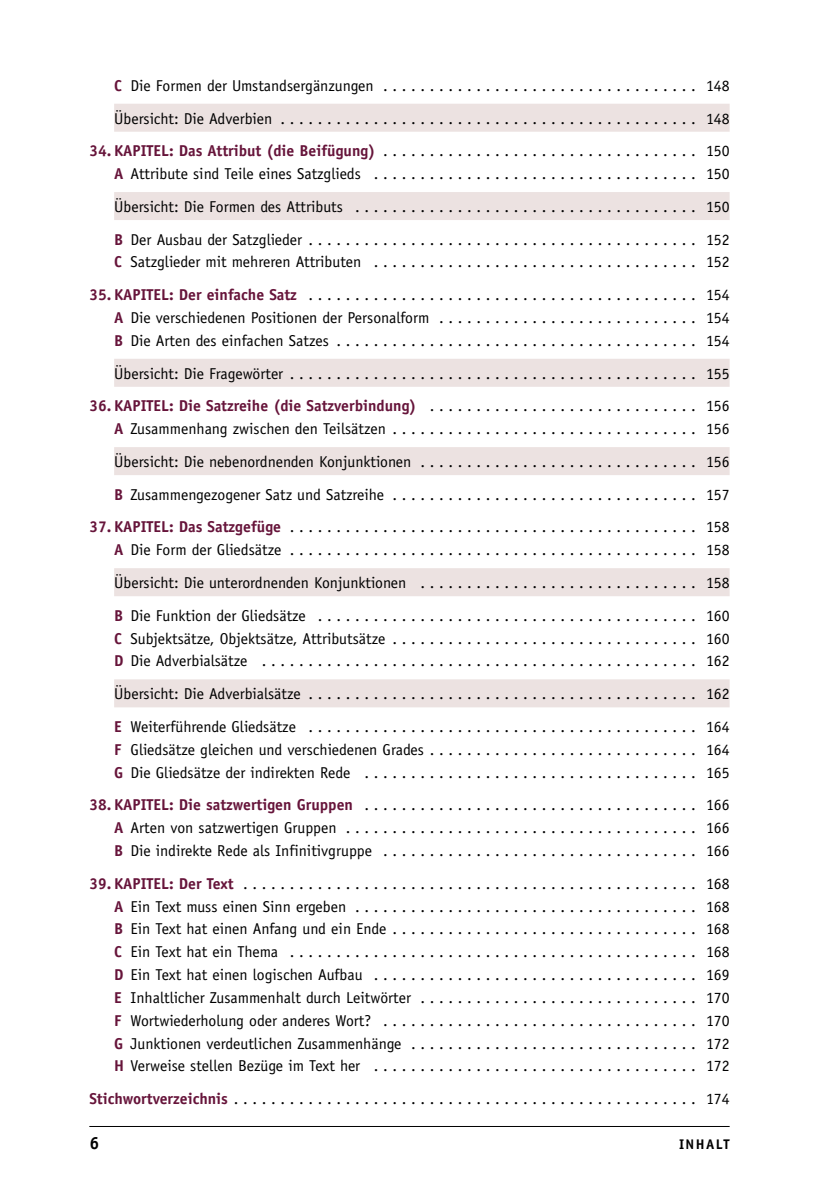
<style>
.page{position:relative;width:819px;height:1191px;background:#fff}
.page>*{position:absolute;margin:0;border:0;box-sizing:border-box;transform-origin:0 0}
.t1{font:700 17.5px "Officina Serif Std";color:#000}
.Inhalttext{font:15.75px "Officina Sans Std";color:#000}
.Inhalttext___1_2_LZ_oben{font:15.75px "Officina Sans Std";color:#000}
.Inhalttext_unterlegt{font:15.75px "Officina Sans Std";color:#000}
.Inhalttext___1_2_LZ_oben-2{font:700 15.75px "Officina Sans Std";color:#66143a}
.t2{font:700 14px "Officina Sans Std";letter-spacing:.1em;color:#000}
.s1{font-weight:700;color:#66143a}
.s2{font-weight:400;color:#000}
</style>
<div class="page">
<hr style="left:89px;top:1126px;width:640px;height:1px;background:#000">
<div style="left:114px;top:104px;width:615px;height:28px;background:#ece2e1"></div>
<div style="left:114px;top:192px;width:615px;height:28px;background:#ece2e1"></div>
<div style="left:114px;top:359px;width:615px;height:28px;background:#ece2e1"></div>
<div style="left:114px;top:447px;width:615px;height:28px;background:#ece2e1"></div>
<div style="left:114px;top:568px;width:615px;height:28px;background:#ece2e1"></div>
<div style="left:114px;top:679px;width:615px;height:28px;background:#ece2e1"></div>
<p class="Inhalttext" style="left:114px;top:76px;width:617px"><span class="s1">C</span> Die Formen der Umstandsergänzungen . . . . . . . . . . . . . . . . . . . . . . . . . . . . . . . . . . 148</p>
<p class="Inhalttext_unterlegt" style="left:114px;top:109px;width:617px">Übersicht: Die Adverbien . . . . . . . . . . . . . . . . . . . . . . . . . . . . . . . . . . . . . . . . . . . . . 148</p>
<p class="Inhalttext___1_2_LZ_oben" style="left:89px;top:142px;width:641px"><span class="s1">34. KAPITEL: Das Attribut (die Beifügung)</span> . . . . . . . . . . . . . . . . . . . . . . . . . . . . . . . . . . 150</p>
<p class="Inhalttext" style="left:114px;top:165px;width:617px"><span class="s1">A</span> Attribute sind Teile eines Satzglieds . . . . . . . . . . . . . . . . . . . . . . . . . . . . . . . . . . . 150</p>
<p class="Inhalttext_unterlegt" style="left:114px;top:197px;width:617px">Übersicht: Die Formen des Attributs . . . . . . . . . . . . . . . . . . . . . . . . . . . . . . . . . . . . . 150</p>
<p class="Inhalttext___1_2_LZ_oben" style="left:114px;top:230px;width:617px"><span class="s1">B</span> Der Ausbau der Satzglieder . . . . . . . . . . . . . . . . . . . . . . . . . . . . . . . . . . . . . . . . . . 152</p>
<p class="Inhalttext" style="left:114px;top:253px;width:617px"><span class="s1">C</span> Satzglieder mit mehreren Attributen . . . . . . . . . . . . . . . . . . . . . . . . . . . . . . . . . . . 152</p>
<p class="Inhalttext___1_2_LZ_oben" style="left:89px;top:286px;width:641px"><span class="s1">35. KAPITEL: Der einfache Satz</span> . . . . . . . . . . . . . . . . . . . . . . . . . . . . . . . . . . . . . . . . . . 154</p>
<p class="Inhalttext" style="left:114px;top:308px;width:617px"><span class="s1">A</span> Die verschiedenen Positionen der Personalform . . . . . . . . . . . . . . . . . . . . . . . . . . . . 154</p>
<p class="Inhalttext" style="left:114px;top:331px;width:617px"><span class="s1">B</span> Die Arten des einfachen Satzes . . . . . . . . . . . . . . . . . . . . . . . . . . . . . . . . . . . . . . . 154</p>
<p class="Inhalttext_unterlegt" style="left:114px;top:364px;width:617px">Übersicht: Die Fragewörter . . . . . . . . . . . . . . . . . . . . . . . . . . . . . . . . . . . . . . . . . . . . 155</p>
<p class="Inhalttext___1_2_LZ_oben-2" style="left:89px;top:396px;width:641px">36. KAPITEL: Die Satzreihe (die Satzverbindung) <span class="s2">. . . . . . . . . . . . . . . . . . . . . . . . . . . . . 156</span></p>
<p class="Inhalttext" style="left:114px;top:420px;width:617px"><span class="s1">A</span> Zusammenhang zwischen den Teilsätzen . . . . . . . . . . . . . . . . . . . . . . . . . . . . . . . . . 156</p>
<p class="Inhalttext_unterlegt" style="left:114px;top:452px;width:617px">Übersicht: Die nebenordnenden Konjunktionen . . . . . . . . . . . . . . . . . . . . . . . . . . . . . . 156</p>
<p class="Inhalttext___1_2_LZ_oben" style="left:114px;top:485px;width:617px"><span class="s1">B</span> Zusammengezogener Satz und Satzreihe . . . . . . . . . . . . . . . . . . . . . . . . . . . . . . . . . 157</p>
<p class="Inhalttext___1_2_LZ_oben" style="left:89px;top:518px;width:641px"><span class="s1">37. KAPITEL: Das Satzgefüge</span> . . . . . . . . . . . . . . . . . . . . . . . . . . . . . . . . . . . . . . . . . . . . 158</p>
<p class="Inhalttext" style="left:114px;top:541px;width:617px"><span class="s1">A</span> Die Form der Gliedsätze . . . . . . . . . . . . . . . . . . . . . . . . . . . . . . . . . . . . . . . . . . . . 158</p>
<p class="Inhalttext_unterlegt" style="left:114px;top:573px;width:617px">Übersicht: Die unterordnenden Konjunktionen . . . . . . . . . . . . . . . . . . . . . . . . . . . . . . 158</p>
<p class="Inhalttext___1_2_LZ_oben" style="left:114px;top:606px;width:617px"><span class="s1">B</span> Die Funktion der Gliedsätze . . . . . . . . . . . . . . . . . . . . . . . . . . . . . . . . . . . . . . . . . 160</p>
<p class="Inhalttext" style="left:114px;top:629px;width:617px"><span class="s1">C</span> Subjektsätze, Objektsätze, Attributsätze . . . . . . . . . . . . . . . . . . . . . . . . . . . . . . . . . 160</p>
<p class="Inhalttext" style="left:114px;top:652px;width:617px"><span class="s1">D</span> Die Adverbialsätze . . . . . . . . . . . . . . . . . . . . . . . . . . . . . . . . . . . . . . . . . . . . . . . 162</p>
<p class="Inhalttext_unterlegt" style="left:114px;top:684px;width:617px">Übersicht: Die Adverbialsätze . . . . . . . . . . . . . . . . . . . . . . . . . . . . . . . . . . . . . . . . . . 162</p>
<p class="Inhalttext___1_2_LZ_oben" style="left:114px;top:717px;width:617px"><span class="s1">E</span> Weiterführende Gliedsätze . . . . . . . . . . . . . . . . . . . . . . . . . . . . . . . . . . . . . . . . . . 164</p>
<p class="Inhalttext" style="left:114px;top:740px;width:617px"><span class="s1">F</span> Gliedsätze gleichen und verschiedenen Grades . . . . . . . . . . . . . . . . . . . . . . . . . . . . . 164</p>
<p class="Inhalttext" style="left:114px;top:763px;width:617px"><span class="s1">G</span> Die Gliedsätze der indirekten Rede . . . . . . . . . . . . . . . . . . . . . . . . . . . . . . . . . . . . 165</p>
<p class="Inhalttext___1_2_LZ_oben" style="left:89px;top:796px;width:641px"><span class="s1">38. KAPITEL: Die satzwertigen Gruppen</span> . . . . . . . . . . . . . . . . . . . . . . . . . . . . . . . . . . . . 166</p>
<p class="Inhalttext" style="left:114px;top:818px;width:617px"><span class="s1">A</span> Arten von satzwertigen Gruppen . . . . . . . . . . . . . . . . . . . . . . . . . . . . . . . . . . . . . . 166</p>
<p class="Inhalttext" style="left:114px;top:841px;width:617px"><span class="s1">B</span> Die indirekte Rede als Infinitivgruppe . . . . . . . . . . . . . . . . . . . . . . . . . . . . . . . . . . 166</p>
<p class="Inhalttext___1_2_LZ_oben" style="left:89px;top:874px;width:641px"><span class="s1">39. KAPITEL: Der Text</span> . . . . . . . . . . . . . . . . . . . . . . . . . . . . . . . . . . . . . . . . . . . . . . . . . 168</p>
<p class="Inhalttext" style="left:114px;top:897px;width:617px"><span class="s1">A</span> Ein Text muss einen Sinn ergeben . . . . . . . . . . . . . . . . . . . . . . . . . . . . . . . . . . . . . 168</p>
<p class="Inhalttext" style="left:114px;top:920px;width:617px"><span class="s1">B</span> Ein Text hat einen Anfang und ein Ende . . . . . . . . . . . . . . . . . . . . . . . . . . . . . . . . . 168</p>
<p class="Inhalttext" style="left:114px;top:942px;width:617px"><span class="s1">C</span> Ein Text hat ein Thema . . . . . . . . . . . . . . . . . . . . . . . . . . . . . . . . . . . . . . . . . . . . 168</p>
<p class="Inhalttext" style="left:114px;top:965px;width:617px"><span class="s1">D</span> Ein Text hat einen logischen Aufbau . . . . . . . . . . . . . . . . . . . . . . . . . . . . . . . . . . . 169</p>
<p class="Inhalttext" style="left:114px;top:988px;width:617px"><span class="s1">E</span> Inhaltlicher Zusammenhalt durch Leitwörter . . . . . . . . . . . . . . . . . . . . . . . . . . . . . . 170</p>
<p class="Inhalttext" style="left:114px;top:1011px;width:617px"><span class="s1">F</span> Wortwiederholung oder anderes Wort? . . . . . . . . . . . . . . . . . . . . . . . . . . . . . . . . . . 170</p>
<p class="Inhalttext" style="left:114px;top:1034px;width:617px"><span class="s1">G</span> Junktionen verdeutlichen Zusammenhänge . . . . . . . . . . . . . . . . . . . . . . . . . . . . . . . 172</p>
<p class="Inhalttext" style="left:114px;top:1056px;width:617px"><span class="s1">H</span> Verweise stellen Bezüge im Text her . . . . . . . . . . . . . . . . . . . . . . . . . . . . . . . . . . . 172</p>
<p class="Inhalttext___1_2_LZ_oben" style="left:89px;top:1089px;width:641px"><span class="s1">Stichwortverzeichnis</span> . . . . . . . . . . . . . . . . . . . . . . . . . . . . . . . . . . . . . . . . . . . . . . . . . . 174</p>
<p class="t1" style="left:89px;top:1132px;width:11px">6</p>
<p class="t2" style="left:679px;top:1135px;width:52px">INHALT</p>
</div>
